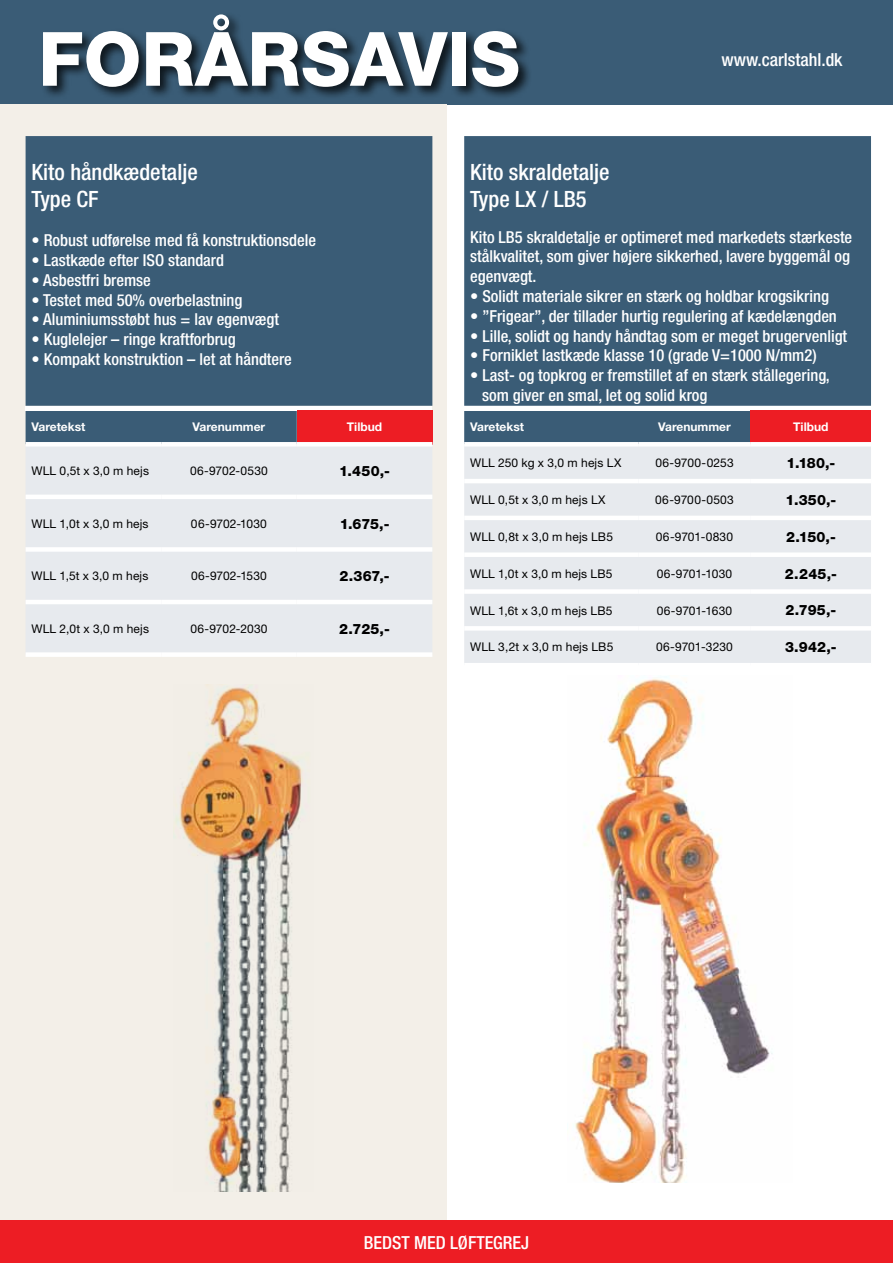
<style>
.page{position:relative;width:893px;height:1263px;background:#fff}
.page>*{position:absolute;margin:0;border:0;box-sizing:border-box;transform-origin:0 0}
.t1{font:800 75px "Helvetica Neue";color:#fff}
.t2{font:500 condensed 22.5px/27px "Helvetica Neue";color:#fff}
.t3{font:500 condensed 18px "Helvetica Neue";color:#fff}
.t4{font:500 condensed 16.5px/19.8px "Helvetica Neue";color:#fff}
.t5{font:800 14.25px "Helvetica Neue";letter-spacing:.01em;color:#000}
.t6{font:12px "Helvetica Neue";letter-spacing:.01em;color:#000}
.t7{font:700 12px "Helvetica Neue";color:#fff}
.t8{font:12px "Helvetica Neue";letter-spacing:-.01em;color:#000}
</style>
<div class="page">
<div style="left:0;top:0;width:893px;height:105px;background:#3a5c76"></div>
<div style="left:41px;top:12px;width:491px;height:89px;background:#000;opacity:.75"></div>
<div style="left:0;top:105px;width:446px;height:1158px;background:#f3efe8"></div>
<div style="left:26px;top:136px;width:406px;height:306px;background:#3a5c76"></div>
<hr style="left:26px;top:406px;width:406px;height:4px;background:#fff">
<div style="left:297px;top:410px;width:135px;height:34px;background:#ed1d24"></div>
<div style="left:26px;top:446px;width:406px;height:206px;background:#e7eaee"></div>
<hr style="left:26px;top:442px;width:135px;height:4px;background:#fff">
<hr style="left:161px;top:442px;width:136px;height:4px;background:#fff">
<hr style="left:297px;top:442px;width:135px;height:4px;background:#fff">
<hr style="left:26px;top:495px;width:135px;height:4px;background:#fff">
<hr style="left:161px;top:495px;width:136px;height:4px;background:#fff">
<hr style="left:297px;top:495px;width:135px;height:4px;background:#fff">
<div style="left:26px;top:547px;width:135px;height:5px;background:#fff"></div>
<div style="left:161px;top:547px;width:136px;height:5px;background:#fff"></div>
<div style="left:297px;top:547px;width:135px;height:5px;background:#fff"></div>
<hr style="left:26px;top:600px;width:135px;height:4px;background:#fff">
<hr style="left:161px;top:600px;width:136px;height:4px;background:#fff">
<hr style="left:297px;top:600px;width:135px;height:4px;background:#fff">
<div style="left:26px;top:652px;width:135px;height:5px;background:#fff"></div>
<div style="left:161px;top:652px;width:136px;height:5px;background:#fff"></div>
<div style="left:297px;top:652px;width:135px;height:5px;background:#fff"></div>
<div style="left:0;top:1220px;width:893px;height:43px;background:#ed1d24"></div>
<img style="left:173px;top:685px;width:130px;height:506px">
<img style="left:575px;top:676px;width:198px;height:507px">
<div style="left:464px;top:136px;width:407px;height:306px;background:#3a5c76"></div>
<hr style="left:464px;top:406px;width:407px;height:4px;background:#fff">
<div style="left:751px;top:410px;width:120px;height:34px;background:#ed1d24"></div>
<div style="left:464px;top:446px;width:407px;height:217px;background:#e7eaee"></div>
<hr style="left:751px;top:442px;width:120px;height:4px;background:#fff">
<hr style="left:464px;top:479px;width:174px;height:4px;background:#fff">
<hr style="left:638px;top:479px;width:113px;height:4px;background:#fff">
<hr style="left:751px;top:479px;width:120px;height:4px;background:#fff">
<hr style="left:464px;top:516px;width:174px;height:4px;background:#fff">
<hr style="left:638px;top:516px;width:113px;height:4px;background:#fff">
<hr style="left:751px;top:516px;width:120px;height:4px;background:#fff">
<div style="left:464px;top:552px;width:174px;height:5px;background:#fff"></div>
<div style="left:638px;top:552px;width:113px;height:5px;background:#fff"></div>
<div style="left:751px;top:552px;width:120px;height:5px;background:#fff"></div>
<div style="left:464px;top:589px;width:174px;height:5px;background:#fff"></div>
<div style="left:638px;top:589px;width:113px;height:5px;background:#fff"></div>
<div style="left:751px;top:589px;width:120px;height:5px;background:#fff"></div>
<div style="left:464px;top:626px;width:174px;height:5px;background:#fff"></div>
<div style="left:638px;top:626px;width:113px;height:5px;background:#fff"></div>
<div style="left:751px;top:626px;width:120px;height:5px;background:#fff"></div>
<h1 class="t1" style="left:38px;top:14px;width:483px">FORÅRSAVIS</h1>
<p class="t3" style="left:721px;top:49px;width:123px">www.carlstahl.dk</p>
<h2 class="t2" style="left:32px;top:158px;width:168px">Kito håndkædetalje<br>Type CF</h2>
<p class="t4" style="left:32px;top:230px;width:286px">• Robust udførelse med få konstruktionsdele</p>
<p class="t4" style="left:32px;top:250px;width:194px">• Lastkæde efter ISO standard</p>
<p class="t4" style="left:32px;top:270px;width:121px">• Asbestfri bremse</p>
<p class="t4" style="left:32px;top:290px;width:212px">• Testet med 50% overbelastning</p>
<p class="t4" style="left:32px;top:309px;width:249px">• Aluminiumsstøbt hus = lav egenvægt</p>
<p class="t4" style="left:32px;top:329px;width:206px">• Kuglelejer – ringe kraftforbrug</p>
<p class="t4" style="left:32px;top:349px;width:262px">• Kompakt konstruktion – let at håndtere</p>
<p class="t7" style="left:32px;top:419px;width:55px">Varetekst</p>
<p class="t7" style="left:193px;top:419px;width:74px">Varenummer</p>
<p class="t7" style="left:347px;top:419px;width:37px">Tilbud</p>
<p class="t6" style="left:32px;top:464px;width:119px">WLL 0,5t x 3,0 m hejs</p>
<p class="t6" style="left:190px;top:464px;width:79px">06-9702-0530</p>
<p class="t5" style="left:339px;top:462px;width:52px">1.450,-</p>
<p class="t6" style="left:32px;top:516px;width:119px">WLL 1,0t x 3,0 m hejs</p>
<p class="t6" style="left:191px;top:516px;width:78px">06-9702-1030</p>
<p class="t5" style="left:340px;top:515px;width:51px">1.675,-</p>
<p class="t6" style="left:32px;top:569px;width:118px">WLL 1,5t x 3,0 m hejs</p>
<p class="t6" style="left:191px;top:569px;width:77px">06-9702-1530</p>
<p class="t5" style="left:339px;top:568px;width:52px">2.367,-</p>
<p class="t6" style="left:32px;top:622px;width:119px">WLL 2,0t x 3,0 m hejs</p>
<p class="t6" style="left:190px;top:622px;width:79px">06-9702-2030</p>
<p class="t5" style="left:339px;top:620px;width:52px">2.725,-</p>
<h2 class="t2" style="left:470px;top:158px;width:141px">Kito skraldetalje<br>Type LX / LB5</h2>
<p class="t4" style="left:470px;top:227px;width:384px">Kito LB5 skraldetalje er optimeret med markedets stærkeste stålkvalitet, som giver højere sikkerhed, lavere byggemål og egenvægt.</p>
<p class="t4" style="left:470px;top:286px;width:360px">• Solidt materiale sikrer en stærk og holdbar krogsikring</p>
<p class="t4" style="left:470px;top:306px;width:368px">• ”Frigear”, der tillader hurtig regulering af kædelængden</p>
<p class="t4" style="left:470px;top:326px;width:378px">• Lille, solidt og handy håndtag som er meget brugervenligt</p>
<p class="t4" style="left:470px;top:345px;width:348px">• Forniklet lastkæde klasse 10 (grade V=1000 N/mm2)</p>
<p class="t4" style="left:482px;top:365px;width:349px;text-indent:-12px">• Last- og topkrog er fremstillet af en stærk stållegering, som giver en smal, let og solid krog</p>
<p class="t7" style="left:470px;top:419px;width:55px">Varetekst</p>
<p class="t7" style="left:658px;top:419px;width:74px">Varenummer</p>
<p class="t7" style="left:793px;top:419px;width:37px">Tilbud</p>
<p class="t6" style="left:470px;top:456px;width:153px">WLL 250 kg x 3,0 m hejs LX</p>
<p class="t6" style="left:655px;top:456px;width:80px">06-9700-0253</p>
<p class="t5" style="left:787px;top:455px;width:50px">1.180,-</p>
<p class="t6" style="left:470px;top:493px;width:137px">WLL 0,5t x 3,0 m hejs LX</p>
<p class="t6" style="left:655px;top:493px;width:80px">06-9700-0503</p>
<p class="t5" style="left:785px;top:491px;width:52px">1.350,-</p>
<p class="t6" style="left:470px;top:530px;width:144px">WLL 0,8t x 3,0 m hejs LB5</p>
<p class="t6" style="left:656px;top:530px;width:79px">06-9701-0830</p>
<p class="t5" style="left:786px;top:528px;width:51px">2.150,-</p>
<p class="t6" style="left:470px;top:566px;width:144px">WLL 1,0t x 3,0 m hejs LB5</p>
<p class="t8" style="left:657px;top:566px;width:77px">06-9701-1030</p>
<p class="t5" style="left:785px;top:565px;width:54px">2.245,-</p>
<p class="t6" style="left:470px;top:603px;width:144px">WLL 1,6t x 3,0 m hejs LB5</p>
<p class="t8" style="left:657px;top:603px;width:77px">06-9701-1630</p>
<p class="t5" style="left:785px;top:602px;width:52px">2.795,-</p>
<p class="t6" style="left:470px;top:640px;width:145px">WLL 3,2t x 3,0 m hejs LB5</p>
<p class="t6" style="left:656px;top:640px;width:78px">06-9701-3230</p>
<p class="t5" style="left:785px;top:639px;width:53px">3.942,-</p>
<p class="t3" style="left:364px;top:1231px;width:62px">Bedst med</p>
<p class="t3" style="left:450px;top:1231px;width:81px">løftegrej</p>
</div>
